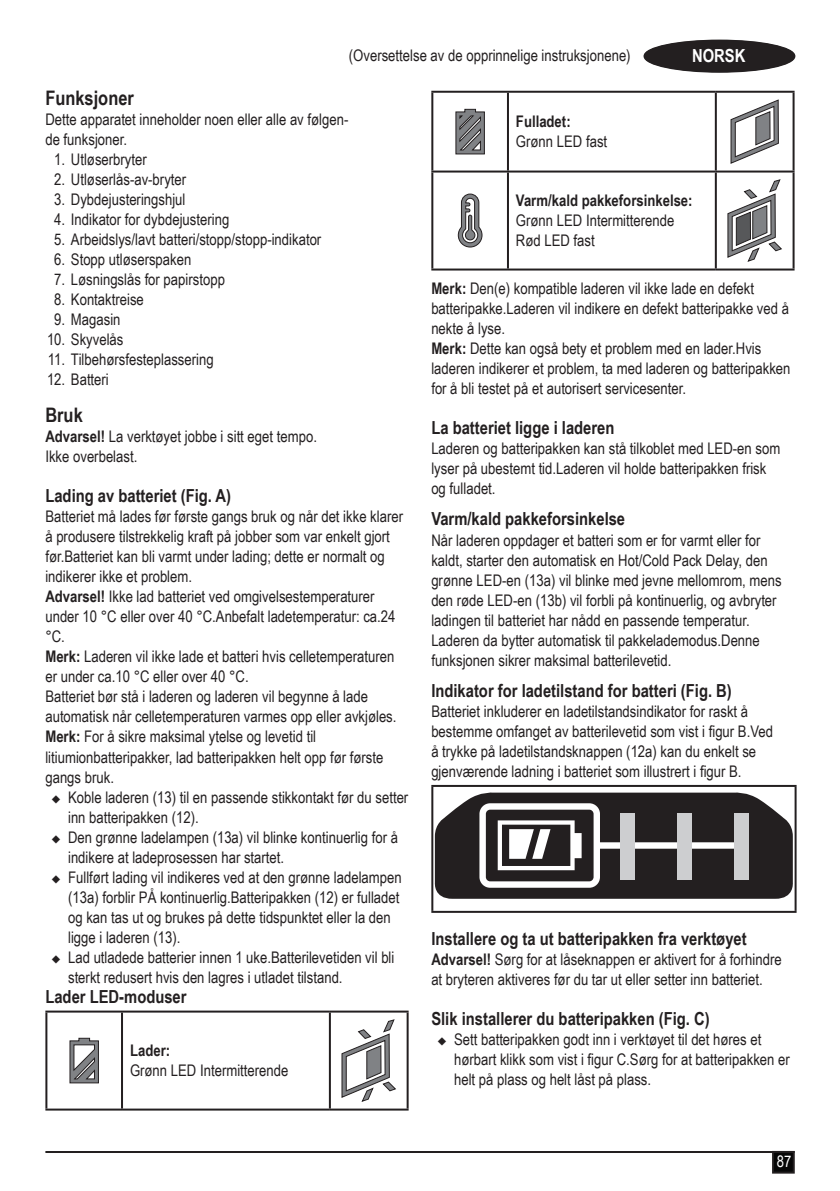
<style>
.page{position:relative;width:840px;height:1191px;background:#fff}
.page>*{position:absolute;margin:0;border:0;box-sizing:border-box;transform-origin:0 0}
.t1{font:700 20px "Arial Narrow";color:#231f20}
.t2{font:700 18px "Arial Narrow";color:#231f20}
.t3{font:700 18px "Arial Narrow";color:#fff}
.t4{font:16px/20px "Arial Narrow";color:#231f20}
.t5{font:700 16px "Arial Narrow";color:#231f20}
.t6{font:16px "Arial Narrow";color:#fff}
.s1{font-weight:700}
</style>
<div class="page">
<hr style="left:45px;top:1151px;width:749px;height:2px;background:#231f20">
<div style="left:772px;top:1152px;width:21px;height:20px;background:#060606"></div>
<div style="left:771px;top:1151px;width:23px;height:22px;border:2px solid #231f20"></div>
<div style="left:644px;top:41px;width:150px;height:31px;background:#231f20;border-radius:50%"></div>
<div style="left:643px;top:40px;width:152px;height:33px;border:2px solid #231f20;border-radius:50%"></div>
<div style="left:644px;top:40px;width:150px;height:32px;border:1px solid #231f20;border-radius:50%"></div>
<hr style="left:45px;top:1010px;width:77px;height:2px;background:#231f20">
<hr style="left:45px;top:1012px;width:2px;height:96px;background:#231f20">
<hr style="left:122px;top:1010px;width:208px;height:2px;background:#231f20">
<hr style="left:121px;top:1012px;width:2px;height:96px;background:#231f20">
<hr style="left:330px;top:1010px;width:78px;height:2px;background:#231f20">
<hr style="left:329px;top:1012px;width:2px;height:96px;background:#231f20">
<hr style="left:406px;top:1012px;width:2px;height:96px;background:#231f20">
<hr style="left:45px;top:1108px;width:77px;height:2px;background:#231f20">
<hr style="left:122px;top:1108px;width:208px;height:2px;background:#231f20">
<hr style="left:330px;top:1108px;width:78px;height:2px;background:#231f20">
<svg style="left:69px;top:1037px;width:30px;height:46px"></svg>
<svg style="left:341px;top:1019px;width:55px;height:83px"></svg>
<hr style="left:431px;top:91px;width:76px;height:2px;background:#231f20">
<hr style="left:431px;top:93px;width:2px;height:77px;background:#231f20">
<hr style="left:507px;top:91px;width:208px;height:2px;background:#231f20">
<hr style="left:506px;top:93px;width:2px;height:77px;background:#231f20">
<hr style="left:715px;top:91px;width:79px;height:2px;background:#231f20">
<hr style="left:714px;top:93px;width:2px;height:77px;background:#231f20">
<hr style="left:792px;top:93px;width:2px;height:77px;background:#231f20">
<hr style="left:431px;top:170px;width:76px;height:2px;background:#231f20">
<hr style="left:431px;top:172px;width:2px;height:96px;background:#231f20">
<hr style="left:507px;top:170px;width:208px;height:2px;background:#231f20">
<hr style="left:506px;top:172px;width:2px;height:96px;background:#231f20">
<hr style="left:715px;top:170px;width:79px;height:2px;background:#231f20">
<hr style="left:714px;top:172px;width:2px;height:96px;background:#231f20">
<hr style="left:792px;top:172px;width:2px;height:96px;background:#231f20">
<hr style="left:431px;top:268px;width:76px;height:2px;background:#231f20">
<hr style="left:507px;top:268px;width:208px;height:2px;background:#231f20">
<hr style="left:715px;top:268px;width:79px;height:2px;background:#231f20">
<svg style="left:455px;top:109px;width:29px;height:45px"></svg>
<svg style="left:730px;top:99px;width:48px;height:65px"></svg>
<svg style="left:457px;top:193px;width:25px;height:54px"></svg>
<svg style="left:727px;top:179px;width:54px;height:83px"></svg>
<hr style="left:431px;top:785px;width:365px;height:2px;background:#231f20">
<hr style="left:431px;top:787px;width:2px;height:124px;background:#231f20">
<hr style="left:794px;top:787px;width:2px;height:124px;background:#231f20">
<hr style="left:431px;top:911px;width:365px;height:2px;background:#231f20">
<svg style="left:434px;top:792px;width:358px;height:106px"></svg>
<div style="left:620px;top:813px;width:14px;height:66px;background:#cdced0"></div>
<div style="left:677px;top:813px;width:14px;height:66px;background:#cdced0"></div>
<div style="left:733px;top:813px;width:14px;height:66px;background:#cdced0"></div>
<p class="t4" style="left:349px;top:45px;width:283px">(Oversettelse av de opprinnelige instruksjonene)</p>
<p class="t3" style="left:691px;top:42px;width:55px">NORSK</p>
<p class="t1" style="left:45px;top:83px;width:90px">Funksjoner</p>
<p class="t4" style="left:45px;top:109px;width:304px">Dette apparatet inneholder noen eller alle av følgen&shy;de funksjoner.</p>
<p class="t4" style="left:54px;top:149px;width:94px">1. Utløserbryter</p>
<p class="t4" style="left:54px;top:169px;width:133px">2. Utløserlås-av-bryter</p>
<p class="t4" style="left:54px;top:189px;width:133px">3. Dybdejusteringshjul</p>
<p class="t4" style="left:54px;top:209px;width:176px">4. Indikator for dybdejustering</p>
<p class="t4" style="left:54px;top:229px;width:268px">5. Arbeidslys/lavt batteri/stopp/stopp-indikator</p>
<p class="t4" style="left:54px;top:249px;width:138px">6. Stopp utløserspaken</p>
<p class="t4" style="left:54px;top:269px;width:172px">7. Løsningslås for papirstopp</p>
<p class="t4" style="left:54px;top:289px;width:91px">8. Kontaktreise</p>
<p class="t4" style="left:54px;top:309px;width:68px">9. Magasin</p>
<p class="t4" style="left:47px;top:329px;width:78px">10. Skyvelås</p>
<p class="t4" style="left:48px;top:349px;width:167px">11. Tilbehørsfesteplassering</p>
<p class="t4" style="left:47px;top:369px;width:63px">12. Batteri</p>
<p class="t1" style="left:45px;top:400px;width:39px">Bruk</p>
<p class="t4" style="left:45px;top:426px;width:273px"><span class="s1">Advarsel!</span> La verktøyet jobbe i sitt eget tempo.<br>Ikke overbelast.</p>
<p class="t2" style="left:45px;top:482px;width:187px">Lading av batteriet (Fig. A)</p>
<p class="t4" style="left:45px;top:506px;width:359px">Batteriet må lades før første gangs bruk og når det ikke klarer å produsere tilstrekkelig kraft på jobber som var enkelt gjort før.Batteriet kan bli varmt under lading; dette er normalt og indikerer ikke et problem.<br><span class="s1">Advarsel!</span> Ikke lad batteriet ved omgivelsestemperaturer under 10 °C eller over 40 °C.Anbefalt ladetemperatur: ca.24 °C.<br><span class="s1">Merk:</span> Laderen vil ikke lade et batteri hvis celletemperaturen er under ca.10 °C eller over 40 °C.<br>Batteriet bør stå i laderen og laderen vil begynne å lade automatisk når celletemperaturen varmes opp eller avkjøles.<br><span class="s1">Merk:</span> For å sikre maksimal ytelse og levetid til litiumionbatteripakker, lad batteripakken helt opp før første gangs bruk.</p>
<p class="t4" style="left:68px;top:786px;width:341px;text-indent:-17px">◆ Koble laderen (13) til en passende stikkontakt før du setter inn batteripakken (12).</p>
<p class="t4" style="left:68px;top:826px;width:331px;text-indent:-17px">◆ Den grønne ladelampen (13a) vil blinke kontinuerlig for å indikere at ladeprosessen har startet.</p>
<p class="t4" style="left:68px;top:866px;width:335px;text-indent:-17px">◆ Fullført lading vil indikeres ved at den grønne ladelampen (13a) forblir PÅ kontinuerlig.Batteripakken (12) er fulladet og kan tas ut og brukes på dette tidspunktet eller la den ligge i laderen (13).</p>
<p class="t4" style="left:68px;top:946px;width:328px;text-indent:-17px">◆ Lad utladede batterier innen 1 uke.Batterilevetiden vil bli sterkt redusert hvis den lagres i utladet tilstand.</p>
<p class="t2" style="left:45px;top:982px;width:143px">Lader LED-moduser</p>
<p class="t5" style="left:130px;top:1038px;width:42px">Lader:</p>
<p class="t4" style="left:130px;top:1060px;width:160px">Grønn LED Intermitterende</p>
<p class="t5" style="left:515px;top:110px;width:56px">Fulladet:</p>
<p class="t4" style="left:515px;top:131px;width:93px">Grønn LED fast</p>
<p class="t5" style="left:515px;top:189px;width:178px">Varm/kald pakkeforsinkelse:</p>
<p class="t4" style="left:515px;top:210px;width:160px">Grønn LED Intermitterende<br>Rød LED fast</p>
<p class="t4" style="left:431px;top:278px;width:360px"><span class="s1">Merk:</span> Den(e) kompatible laderen vil ikke lade en defekt batteripakke.Laderen vil indikere en defekt batteripakke ved å nekte å lyse.<br><span class="s1">Merk:</span> Dette kan også bety et problem med en lader.Hvis laderen indikerer et problem, ta med laderen og batteripakken for å bli testet på et autorisert servicesenter.</p>
<p class="t2" style="left:431px;top:414px;width:184px">La batteriet ligge i laderen</p>
<p class="t4" style="left:431px;top:438px;width:350px">Laderen og batteripakken kan stå tilkoblet med LED-en som lyser på ubestemt tid.Laderen vil holde batteripakken frisk og fulladet.</p>
<p class="t2" style="left:431px;top:505px;width:195px">Varm/kald pakkeforsinkelse</p>
<p class="t4" style="left:431px;top:529px;width:351px">Når laderen oppdager et batteri som er for varmt eller for kaldt, starter den automatisk en Hot/Cold Pack Delay, den grønne LED-en (13a) vil blinke med jevne mellomrom, mens den røde LED-en (13b) vil forbli på kontinuerlig, og avbryter ladingen til batteriet har nådd en passende temperatur.<br>Laderen da bytter automatisk til pakkelademodus.Denne funksjonen sikrer maksimal batterilevetid.</p>
<p class="t2" style="left:431px;top:677px;width:302px">Indikator for ladetilstand for batteri (Fig. B)</p>
<p class="t4" style="left:431px;top:700px;width:343px">Batteriet inkluderer en ladetilstandsindikator for raskt å bestemme omfanget av batterilevetid som vist i figur B.Ved å trykke på ladetilstandsknappen (12a) kan du enkelt se gjenværende ladning i batteriet som illustrert i figur B.</p>
<p class="t2" style="left:431px;top:925px;width:317px">Installere og ta ut batteripakken fra verktøyet</p>
<p class="t4" style="left:431px;top:948px;width:352px"><span class="s1">Advarsel!</span> Sørg for at låseknappen er aktivert for å forhindre at bryteren aktiveres før du tar ut eller setter inn batteriet.</p>
<p class="t2" style="left:431px;top:1005px;width:280px">Slik installerer du batteripakken (Fig. C)</p>
<p class="t4" style="left:454px;top:1029px;width:337px;text-indent:-17px">◆ Sett batteripakken godt inn i verktøyet til det høres et hørbart klikk som vist i figur C.Sørg for at batteripakken er helt på plass og helt låst på plass.</p>
<p class="t6" style="left:776px;top:1149px;width:16px">87</p>
</div>
